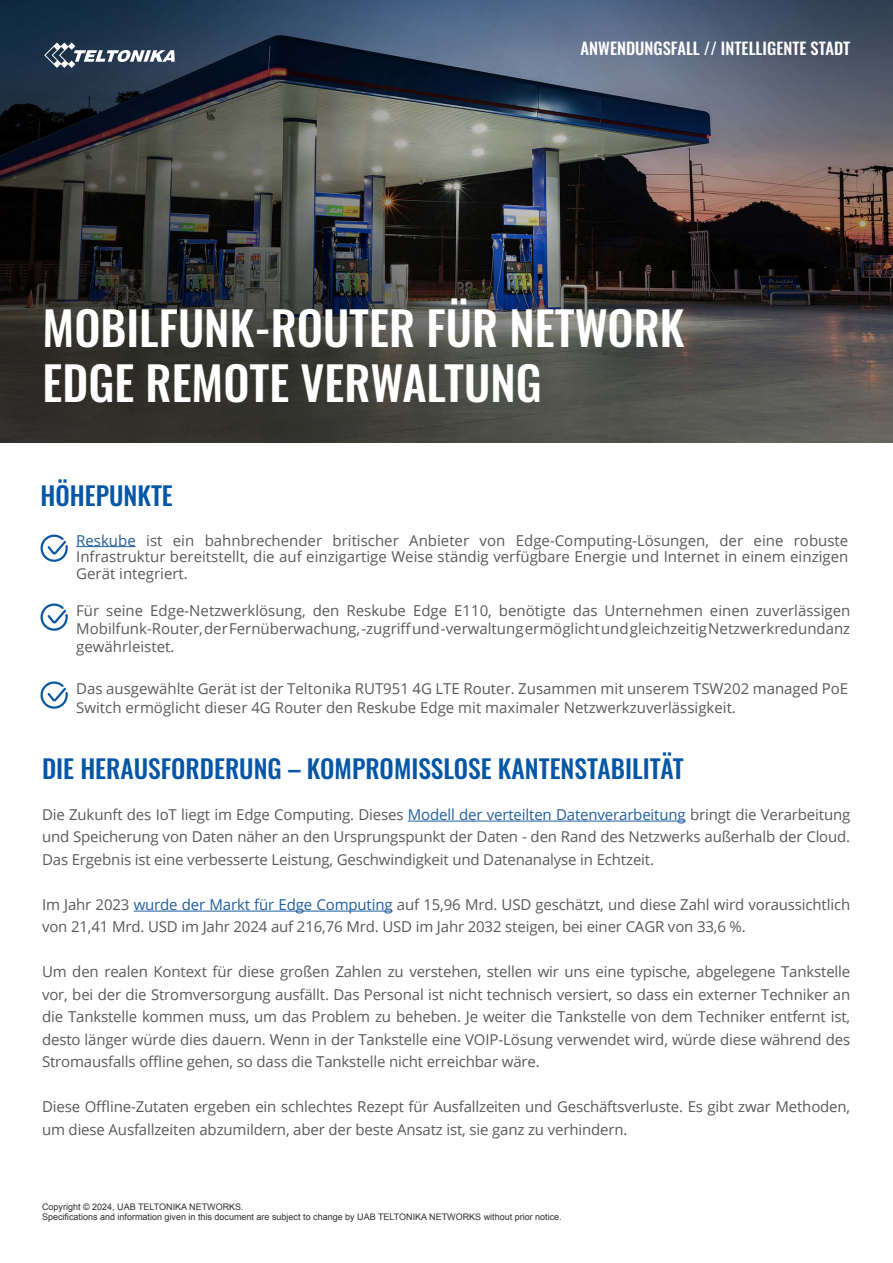
<style>
.page{position:relative;width:893px;height:1263px;background:#fff}
.page>*{position:absolute;margin:0;border:0;box-sizing:border-box;transform-origin:0 0}
.t1{font:500 46.5px/55.5px "Oswald";color:#fff}
.t2{font:500 25.5px "Oswald";color:#0556a5}
.t3{font:500 16.5px "Oswald";color:#fff}
.t4{font:15px/22.5px "Open Sans";letter-spacing:-.01em;color:#58595b;text-align:justify}
.t5{font:9px/10.1px "Arial";color:#2e2e2f}
.s1{color:#215e9e}
</style>
<div class="page">
<img style="left:0;top:0;width:893px;height:442px">
<hr style="left:76px;top:546px;width:60px;height:1px;background:#215e9e">
<svg style="left:44px;top:43px;width:131px;height:25px"></svg>
<svg style="left:40px;top:534px;width:28px;height:28px"></svg>
<svg style="left:40px;top:603px;width:28px;height:28px"></svg>
<svg style="left:40px;top:681px;width:28px;height:28px"></svg>
<hr style="left:408px;top:821px;width:277px;height:1px;background:#215e9e">
<hr style="left:134px;top:911px;width:258px;height:1px;background:#215e9e">
<p class="t3" style="left:581px;top:34px;width:271px">ANWENDUNGSFALL // INTELLIGENTE STADT</p>
<h1 class="t1" style="left:43px;top:296px;width:644px">MOBILFUNK-ROUTER FÜR NETWORK<br>EDGE REMOTE VERWALTUNG</h1>
<h2 class="t2" style="left:41px;top:473px;width:134px">HÖHEPUNKTE</h2>
<p class="t4" style="left:76px;top:531px;width:774px;line-height:16.5px"><span class="s1">Reskube</span> ist ein bahnbrechender britischer Anbieter von Edge-Computing-Lösungen, der eine robuste Infrastruktur bereitstellt, die auf einzigartige Weise ständig verfügbare Energie und Internet in einem einzigen Gerät integriert.</p>
<p class="t4" style="left:76px;top:601px;width:776px;line-height:18px">Für seine Edge-Netzwerklösung, den Reskube Edge E110, benötigte das Unternehmen einen zuverlässigen Mobilfunk-Router, der Fernüberwachung, -zugriff und -verwaltung ermöglicht und gleichzeitig Netzwerkredundanz gewährleistet.</p>
<p class="t4" style="left:76px;top:678px;width:774px;line-height:19.5px">Das ausgewählte Gerät ist der Teltonika RUT951 4G LTE Router. Zusammen mit unserem TSW202 managed PoE<br>Switch ermöglicht dieser 4G Router den Reskube Edge mit maximaler Netzwerkzuverlässigkeit.</p>
<h2 class="t2" style="left:42px;top:745px;width:643px">DIE HERAUSFORDERUNG – KOMPROMISSLOSE KANTENSTABILITÄT</h2>
<p class="t4" style="left:42px;top:803px;width:810px">Die Zukunft des IoT liegt im Edge Computing. Dieses <span class="s1">Modell der verteilten Datenverarbeitung</span> bringt die Verarbeitung und Speicherung von Daten näher an den Ursprungspunkt der Daten - den Rand des Netzwerks außerhalb der Cloud.<br>Das Ergebnis ist eine verbesserte Leistung, Geschwindigkeit und Datenanalyse in Echtzeit.</p>
<p class="t4" style="left:42px;top:893px;width:810px">Im Jahr 2023 <span class="s1">wurde der Markt für Edge Computing</span> auf 15,96 Mrd. USD geschätzt, und diese Zahl wird voraussichtlich von 21,41 Mrd. USD im Jahr 2024 auf 216,76 Mrd. USD im Jahr 2032 steigen, bei einer CAGR von 33,6 %.</p>
<p class="t4" style="left:42px;top:960px;width:810px">Um den realen Kontext für diese großen Zahlen zu verstehen, stellen wir uns eine typische, abgelegene Tankstelle vor, bei der die Stromversorgung ausfällt. Das Personal ist nicht technisch versiert, so dass ein externer Techniker an die Tankstelle kommen muss, um das Problem zu beheben. Je weiter die Tankstelle von dem Techniker entfernt ist, desto länger würde dies dauern. Wenn in der Tankstelle eine VOIP-Lösung verwendet wird, würde diese während des Stromausfalls offline gehen, so dass die Tankstelle nicht erreichbar wäre.</p>
<p class="t4" style="left:42px;top:1095px;width:810px">Diese Offline-Zutaten ergeben ein schlechtes Rezept für Ausfallzeiten und Geschäftsverluste. Es gibt zwar Methoden, um diese Ausfallzeiten abzumildern, aber der beste Ansatz ist, sie ganz zu verhindern.</p>
<p class="t5" style="left:42px;top:1202px;width:521px">Copyright © 2024, UAB TELTONIKA NETWORKS.<br>Specifications and information given in this document are subject to change by UAB TELTONIKA NETWORKS without prior notice.</p>
</div>
